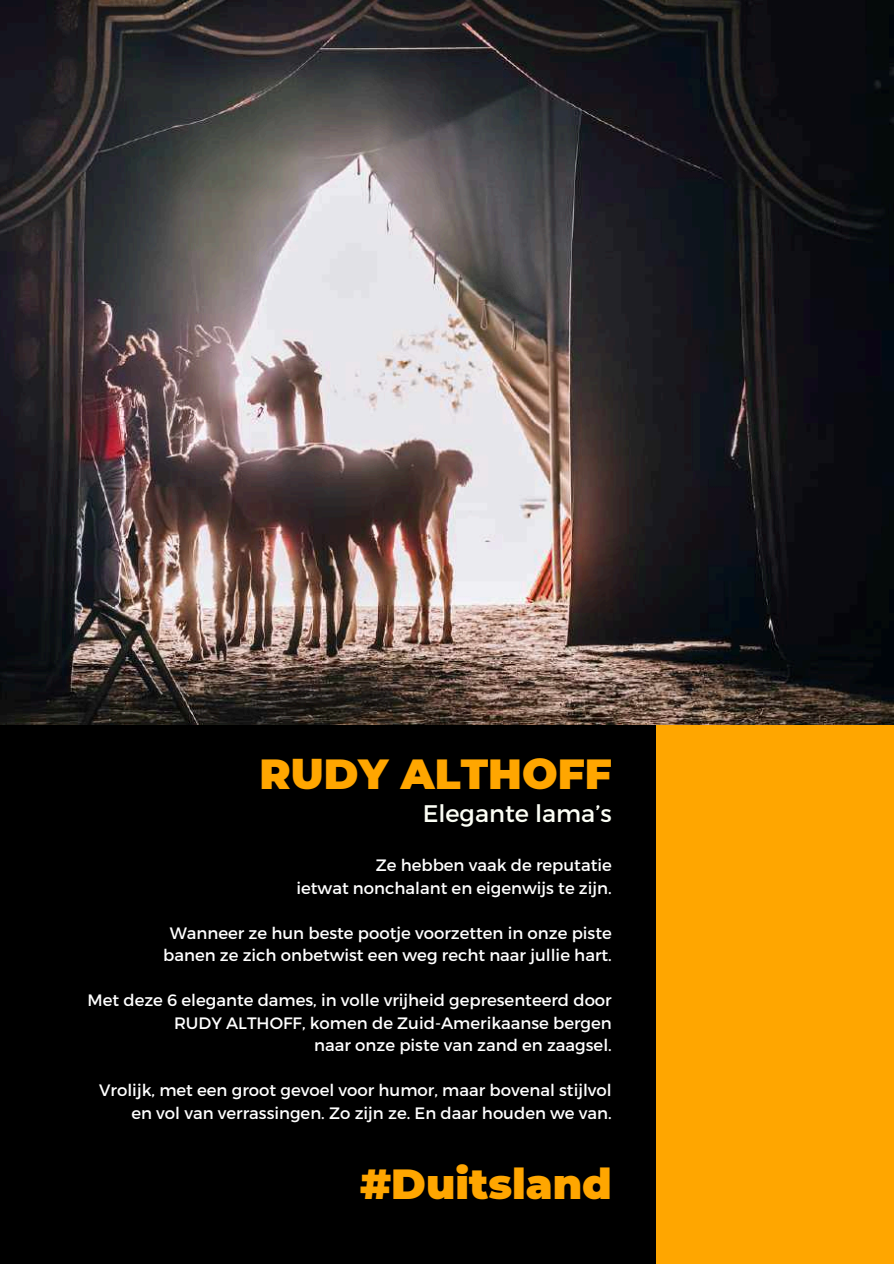
<style>
.page{position:relative;width:894px;height:1264px;background:#fff}
.page>*{position:absolute;margin:0;border:0;box-sizing:border-box;transform-origin:0 0}
.t1{font:900 42px "Montserrat";color:#ffa600}
.t2{font:24px "Montserrat";color:#fdfff6}
.t3{font:16.5px/22.5px "Montserrat";color:#fff;text-align:right}
</style>
<div class="page">
<div style="left:0;top:0;width:893px;height:1263px;background:#000"></div>
<div style="left:656px;top:0;width:237px;height:1263px;background:#ffa600"></div>
<img style="left:0;top:0;width:893px;height:724px">
<h1 class="t1" style="left:259px;top:748px;width:353px">RUDY ALTHOFF</h1>
<h2 class="t2" style="left:422px;top:798px;width:190px">Elegante lama’s</h2>
<p class="t3" style="left:296px;top:853px;width:317px">Ze hebben vaak de reputatie<br>ietwat nonchalant en eigenwijs te zijn.</p>
<p class="t3" style="left:163px;top:920px;width:450px;text-align:center">Wanneer ze hun beste pootje voorzetten in onze piste banen ze zich onbetwist een weg recht naar jullie hart.</p>
<p class="t3" style="left:87px;top:988px;width:525px">Met deze 6 elegante dames, in volle vrijheid gepresenteerd door<br>RUDY ALTHOFF, komen de Zuid-Amerikaanse bergen<br>naar onze piste van zand en zaagsel.</p>
<p class="t3" style="left:99px;top:1078px;width:514px">Vrolijk, met een groot gevoel voor humor, maar bovenal stijlvol en vol van verrassingen. Zo zijn ze. En daar houden we van.</p>
<h1 class="t1" style="left:360px;top:1158px;width:253px">#Duitsland</h1>
</div>
